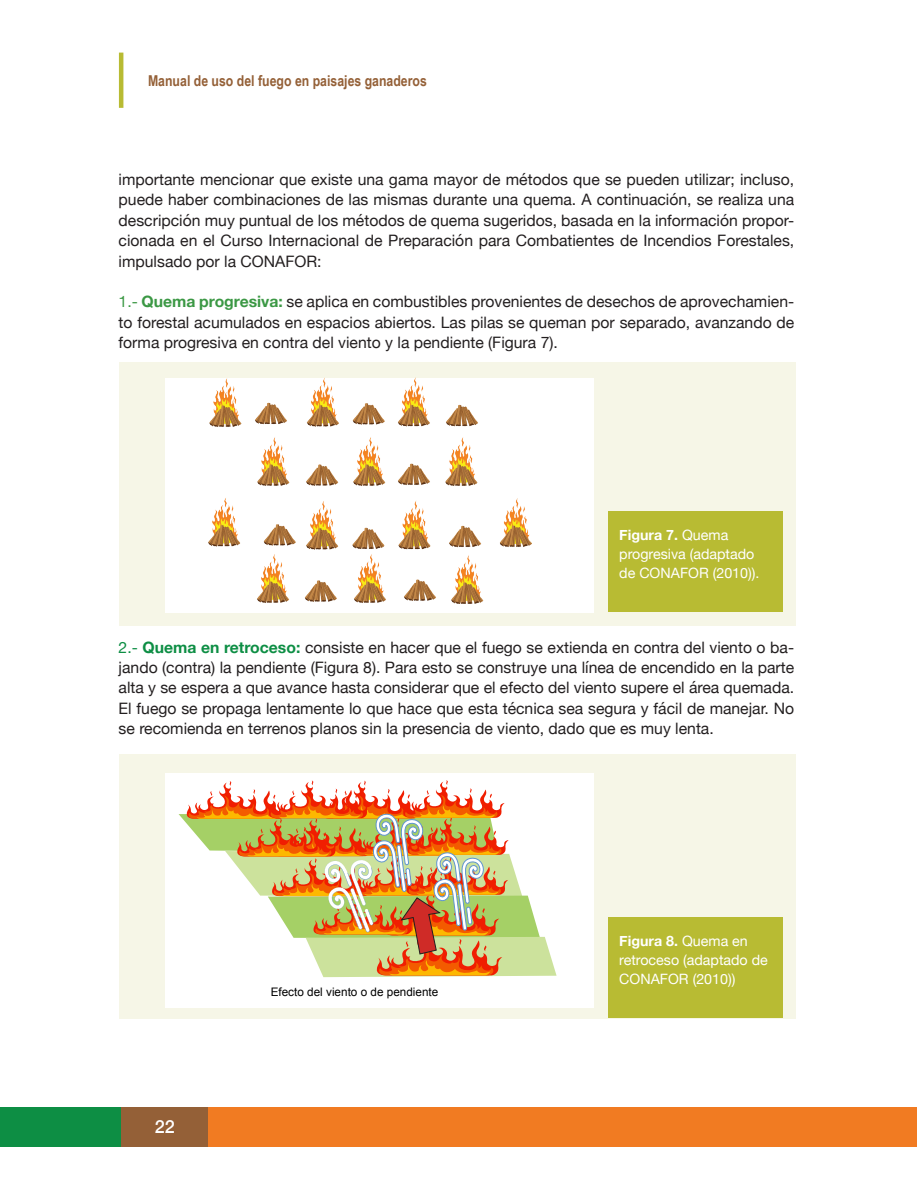
<style>
.page{position:relative;width:918px;height:1188px;background:#fff}
.page>*{position:absolute;margin:0;border:0;box-sizing:border-box;transform-origin:0 0}
.t1{font:500 18px "Helvetica Neue";color:#fff}
.Texto{font:15.75px/20.4px "Helvetica Neue";color:#231f20;text-align:justify}
.t2{font:700 15px "Arial Narrow";color:#946037}
.Figuras{font:14.25px/18.8px "Helvetica Neue";color:#fff}
.t3{font:11.7px "Arial";color:#000}
.s1{color:#3b9844}
.s2{font-weight:700;color:#3b9844}
.s3{font-weight:700}
.s4{color:#0d8e44}
.s5{font-weight:700;color:#0d8e44}
</style>
<div class="page">
<div style="left:0;top:1107px;width:121px;height:39px;background:#0d8e44"></div>
<div style="left:121px;top:1107px;width:87px;height:39px;background:#946037"></div>
<div style="left:208px;top:1107px;width:709px;height:39px;background:#f17b22"></div>
<hr style="left:119px;top:53px;width:4px;height:55px;background:#b8bb33">
<div style="left:119px;top:362px;width:677px;height:264px;background:#f6f6e7"></div>
<div style="left:608px;top:511px;width:174px;height:101px;background:#b8bb33"></div>
<div style="left:165px;top:378px;width:428px;height:234px;background:#fff"></div>
<img style="left:209px;top:378px;width:323px;height:225px">
<div style="left:119px;top:754px;width:677px;height:264px;background:#f6f6e7"></div>
<div style="left:608px;top:917px;width:174px;height:101px;background:#b8bb33"></div>
<div style="left:165px;top:773px;width:429px;height:234px;background:#fff"></div>
<svg style="left:179px;top:780px;width:378px;height:197px"></svg>
<p class="t2" style="left:148px;top:69px;width:280px">Manual de uso del fuego en paisajes ganaderos</p>
<p class="Texto" style="left:119px;top:170px;width:677px">importante mencionar que existe una gama mayor de métodos que se pueden utilizar; incluso, puede haber combinaciones de las mismas durante una quema. A continuación, se realiza una descripción muy puntual de los métodos de quema sugeridos, basada en la información propor&shy;cionada en el Curso Internacional de Preparación para Combatientes de Incendios Forestales, impulsado por la CONAFOR:</p>
<p class="Texto" style="left:119px;top:293px;width:677px"><span class="s1">1.-</span> <span class="s2">Quema progresiva:</span> se aplica en combustibles provenientes de desechos de aprovechamien&shy;to forestal acumulados en espacios abiertos. Las pilas se queman por separado, avanzando de forma progresiva en contra del viento y la pendiente (Figura 7).</p>
<p class="Figuras" style="left:619px;top:527px;width:142px"><span class="s3">Figura 7.</span> Quema progresiva (adaptado de CONAFOR (2010)).</p>
<p class="Texto" style="left:119px;top:638px;width:677px"><span class="s4">2.-</span> <span class="s5">Quema en retroceso:</span> consiste en hacer que el fuego se extienda en contra del viento o ba&shy;jando (contra) la pendiente (Figura 8). Para esto se construye una línea de encendido en la parte alta y se espera a que avance hasta considerar que el efecto del viento supere el área quemada.<br>El fuego se propaga lentamente lo que hace que esta técnica sea segura y fácil de manejar. No se recomienda en terrenos planos sin la presencia de viento, dado que es muy lenta.</p>
<p class="t1" style="left:155px;top:1112px;width:22px">22</p>
<p class="t3" style="left:271px;top:985px;width:169px">Efecto del viento o de pendiente</p>
<p class="Figuras" style="left:619px;top:933px;width:150px"><span class="s3">Figura 8.</span> Quema en retroceso (adaptado de<br>CONAFOR (2010))</p>
</div>
